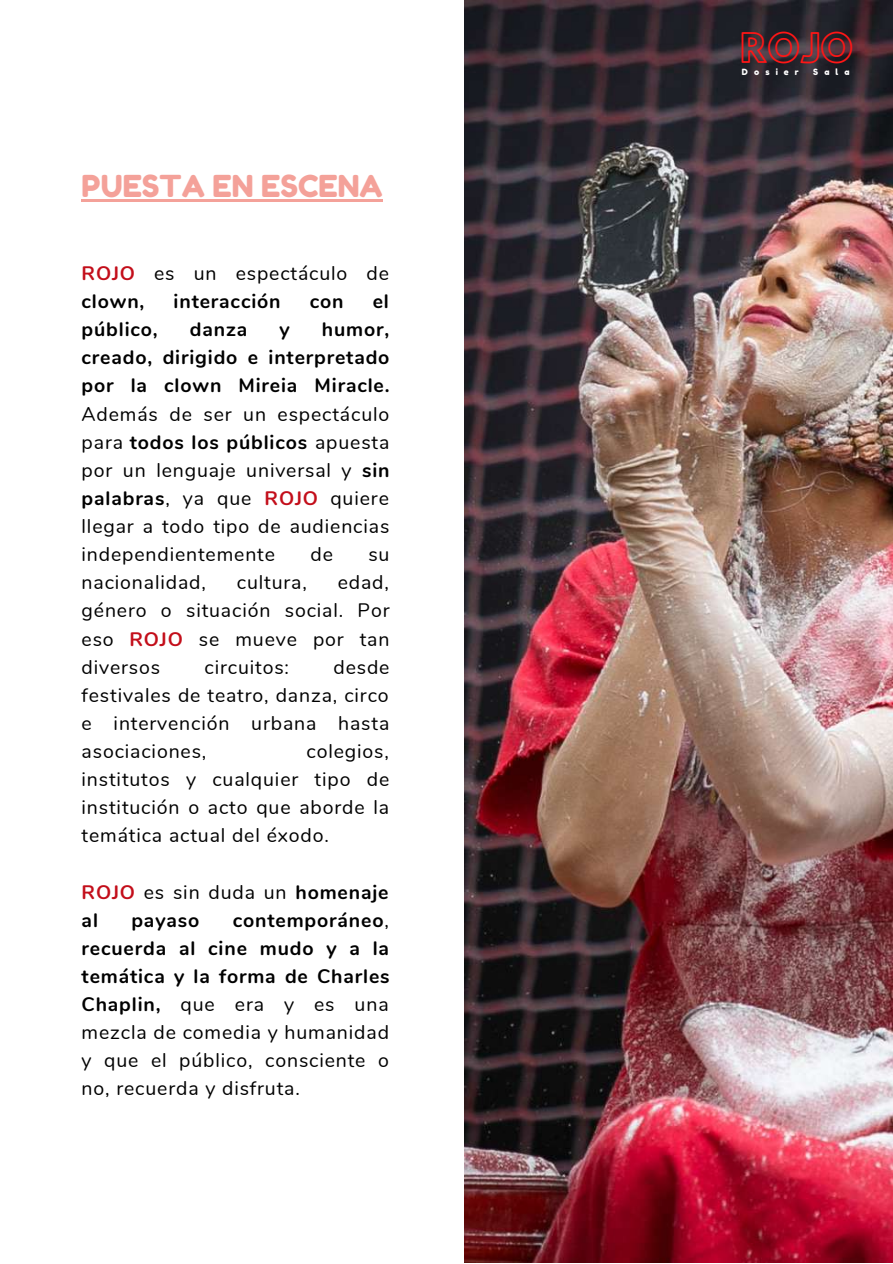
<style>
.page{position:relative;width:893px;height:1264px;background:#fff}
.page>*{position:absolute;margin:0;border:0;box-sizing:border-box;transform-origin:0 0}
.t1{font:35.1px "Hussar Ekologiczne 1";color:#ff1616}
.t2{font:30.3px "Fredoka One";color:#f4a199}
.t3{font:19.5px/28px "Nunito";letter-spacing:.045em;color:#000;text-align:justify}
.t4{font:700 19.5px/28px "Nunito";letter-spacing:.045em;color:#000;text-align:justify}
.t5{font:8.55px "Fredoka One";letter-spacing:.71em;color:#fff}
.s1{font-weight:700;color:#c30e1a}
.s2{font-weight:700}
</style>
<div class="page">
<img style="left:464px;top:0;width:428px;height:1262px">
<hr style="left:82px;top:199px;width:300px;height:2px;background:#f4a199">
<h2 class="t2" style="left:82px;top:167px;width:302px">PUESTA EN ESCENA</h2>
<p class="t3" style="left:82px;top:259px;width:309px"><span class="s1">ROJO</span> es un espectáculo de <span class="s2">clown,</span></p>
<p class="t4" style="left:174px;top:288px;width:108px">interacción</p>
<p class="t4" style="left:310px;top:288px;width:35px">con</p>
<p class="t4" style="left:372px;top:288px;width:18px">el</p>
<p class="t4" style="left:82px;top:316px;width:78px">pú blico,</p>
<p class="t4" style="left:190px;top:316px;width:59px">danza</p>
<p class="t4" style="left:279px;top:316px;width:12px">y</p>
<p class="t4" style="left:82px;top:316px;width:309px;text-indent:240px">humor, creado, dirigido e interpretado por la clown Mireia Miracle.</p>
<p class="t3" style="left:82px;top:400px;width:309px">Además de ser un espectáculo para <span class="s2">todos los públicos</span> apuesta por un lenguaje universal y <span class="s2">sin palabras</span>, ya que <span class="s1">ROJO</span> quiere llegar a todo tipo de audiencias independientemente</p>
<p class="t3" style="left:310px;top:540px;width:24px">de</p>
<p class="t3" style="left:368px;top:540px;width:23px">su</p>
<p class="t3" style="left:82px;top:569px;width:309px;text-indent:256px">edad, género o situación social. Por eso <span class="s1">ROJO</span> se mueve por tan diversos</p>
<p class="t3" style="left:82px;top:569px;width:126px">nacionalidad,</p>
<p class="t3" style="left:237px;top:569px;width:71px">cultura,</p>
<p class="t3" style="left:82px;top:653px;width:309px;text-indent:252px">desde festivales de teatro, danza, circo e intervención urbana hasta asociaciones,</p>
<p class="t3" style="left:204px;top:653px;width:86px">circuitos:</p>
<p class="t3" style="left:82px;top:737px;width:309px;text-indent:225px">colegios, institutos y cualquier tipo de institución o acto que aborde la temática actual del éxodo.</p>
<p class="t3" style="left:82px;top:878px;width:308px"><span class="s1">ROJO</span> es sin duda un <span class="s2">homenaje al</span></p>
<p class="t3" style="left:82px;top:906px;width:309px;text-indent:151px"><span class="s2">contemporá neo</span>, <span class="s2">recuerda al cine mudo y a la temática y la forma de Charles Chaplin,</span> que era y es una mezcla de comedia y humanidad y que el pú blico, consciente o no, recuerda y disfruta.</p>
<p class="t4" style="left:131px;top:906px;width:69px">payaso</p>
<h1 class="t1" style="left:740px;top:34px;width:114px">ROJO</h1>
<p class="t5" style="left:742px;top:66px;width:29px">Dos</p>
<p class="t5" style="left:775px;top:66px;width:25px">ier</p>
<p class="t5" style="left:813px;top:66px;width:6px">S</p>
<p class="t5" style="left:824px;top:66px;width:27px">ala</p>
</div>
